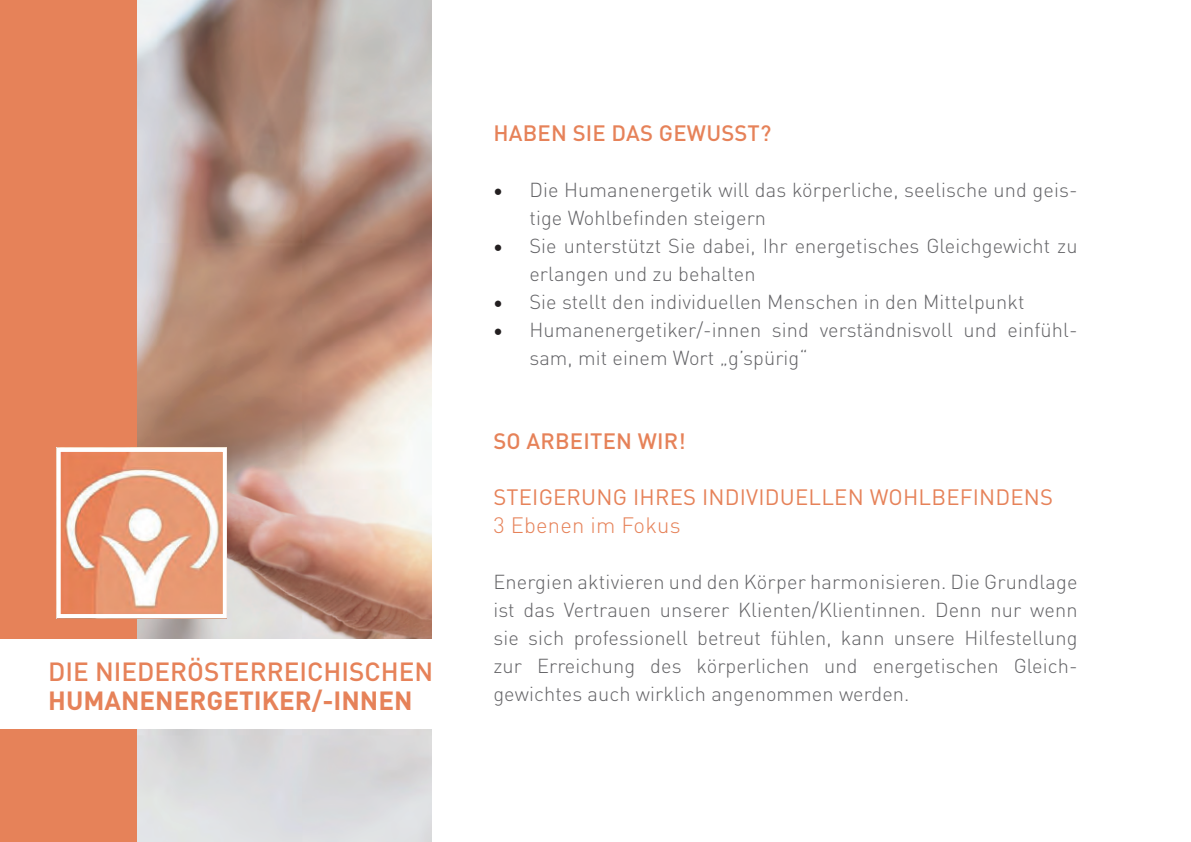
<style>
.page{position:relative;width:1191px;height:842px;background:#fff}
.page>*{position:absolute;margin:0;border:0;box-sizing:border-box;transform-origin:0 0}
.t1{font:500 26px "DIN";color:#e68259}
.t2{font:700 26px "DIN";color:#e68259}
.t3{font:22px "DIN";letter-spacing:.01em;color:#e68259}
.t4{font:500 22px "DIN";letter-spacing:.01em;color:#e68259}
.t5{font:300 22px "DIN";letter-spacing:.01em;color:#e68259}
.t6{font:300 20px/28px "DIN";letter-spacing:.005em;color:#636366}
.s1{font-family:"Minion Pro";font-weight:400;font-size:24px;color:#231f20}
</style>
<div class="page">
<img style="left:136px;top:0;width:295px;height:842px">
<div style="left:0;top:0;width:136px;height:842px;background:#e68259"></div>
<img style="left:65px;top:453px;width:157px;height:160px">
<div style="left:57px;top:448px;width:170px;height:170px;border:4px solid #fff"></div>
<div style="left:0;top:639px;width:455px;height:90px;background:#fff"></div>
<h1 class="t1" style="left:48px;top:655px;width:386px">DIE NIEDERÖSTERREICHISCHEN</h1>
<h1 class="t2" style="left:48px;top:683px;width:366px">HUMANENERGETIKER/-INNEN</h1>
<p class="t4" style="left:493px;top:119px;width:279px">HABEN SIE DAS GEWUSST?</p>
<p class="t6" style="left:529px;top:176px;width:549px;text-indent:-36px"><span class="s1">•</span> Die Humanenergetik will das körperliche, seelische und geis&shy;tige Wohlbefinden steigern</p>
<p class="t6" style="left:529px;top:232px;width:549px;text-indent:-36px"><span class="s1">•</span> Sie unterstützt Sie dabei, Ihr energetisches Gleichgewicht zu erlangen und zu behalten</p>
<p class="t6" style="left:493px;top:288px;width:533px"><span class="s1">•</span> Sie stellt den individuellen Menschen in den Mittelpunkt</p>
<p class="t6" style="left:529px;top:316px;width:549px;text-indent:-36px"><span class="s1">•</span> Humanenergetiker/-innen sind verständnisvoll und einfühl&shy;sam, mit einem Wort „g’spürig“</p>
<p class="t4" style="left:493px;top:427px;width:194px">SO ARBEITEN WIR!</p>
<p class="t3" style="left:493px;top:484px;width:561px">STEIGERUNG IHRES INDIVIDUELLEN WOHLBEFINDENS</p>
<p class="t5" style="left:493px;top:512px;width:189px">3 Ebenen im Fokus</p>
<p class="t6" style="left:493px;top:568px;width:585px;text-align:justify">Energien aktivieren und den Körper harmonisieren. Die Grundlage ist das Vertrauen unserer Klienten/Klientinnen. Denn nur wenn sie sich professionell betreut fühlen, kann unsere Hilfestellung zur Erreichung des körperlichen und energetischen Gleich&shy;gewichtes auch wirklich angenommen werden.</p>
</div>
